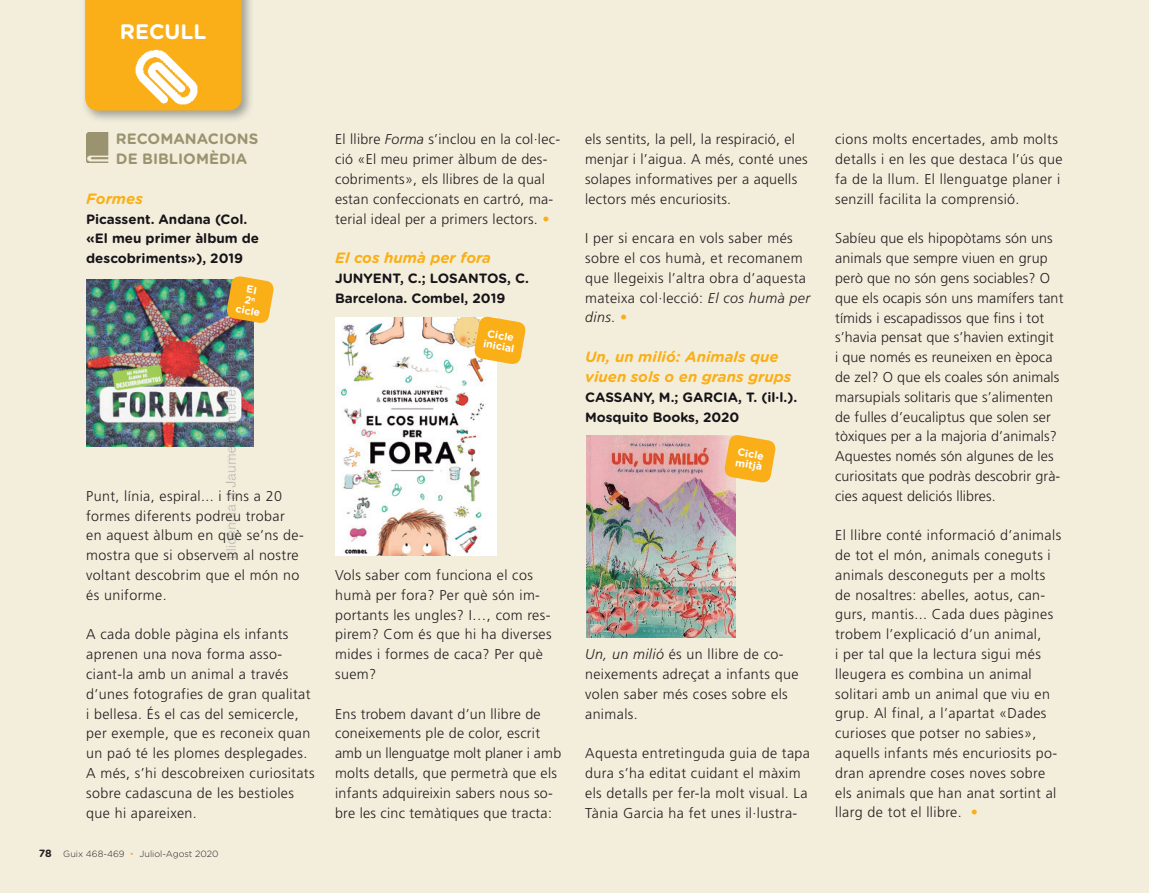
<style>
.page{position:relative;width:1149px;height:893px;background:#fff}
.page>*{position:absolute;margin:0;border:0;box-sizing:border-box;transform-origin:0 0}
.t1{font:700 21px "Gotham Rounded";color:#fff}
.t2{font:italic 700 15px/19.8px "Gotham Rounded";color:#faaf18}
.t3{font:700 15px/19.8px "Gotham Rounded";color:#9b9370}
.t4{font:300 14.25px/19.8px "Frutiger LT Std";letter-spacing:.03em;color:#231f20}
.t5{font:300 14.25px/19.8px "Frutiger LT Std";letter-spacing:.01em;color:#231f20}
.t6{font:700 13.5px/19.8px "Gotham Rounded";color:#171419}
.t7{font:700 10.5px/10.5px "Gotham Rounded";color:#fff}
.t8{font:300 9px "Gotham Rounded";color:#231f20}
.s1{font-style:italic}
.s2{color:#faaf18}
.s3{font-weight:700;font-size:10.5px}
</style>
<div class="page">
<div style="left:0;top:0;width:1148px;height:893px;background:#f3eedc"></div>
<div style="left:85px;top:0;width:138px;height:111px;background:#faaf18"></div>
<img style="left:132px;top:48px;width:68px;height:58px">
<img style="left:86px;top:133px;width:23px;height:29px">
<img style="left:86px;top:280px;width:137px;height:166px">
<img style="left:223px;top:0;width:553px;height:638px">
<h1 class="t1" style="left:120px;top:16px;width:88px">RECULL</h1>
<p class="t3" style="left:116px;top:129px;width:144px">RECOMANACIONS<br>DE BIBLIOMÈDIA</p>
<p class="t2" style="left:86px;top:188px;width:58px">Formes</p>
<p class="t6" style="left:86px;top:208px;width:174px">Picassent. Andana (Col. «El meu primer àlbum de descobriments»), 2019</p>
<p class="t7" style="left:240px;top:282px;width:26px;text-align:center;rotate:10deg">EI<br>2<sup>n </sup>cicle</p>
<p class="t4" style="left:335px;top:130px;width:226px">El llibre <span class="s1">Forma</span> s’inclou en la col·lec&shy;ció «El meu primer àlbum de des&shy;cobriments», els llibres de la qual estan confeccionats en cartró, ma&shy;terial ideal per a primers lectors. <span class="s2">•</span></p>
<p class="t2" style="left:335px;top:247px;width:157px">El cos humà per fora</p>
<p class="t6" style="left:335px;top:268px;width:195px">JUNYENT, C.; LOSANTOS, C.<br>Barcelona. Combel, 2019</p>
<p class="t7" style="left:486px;top:327px;width:33px;rotate:10deg">Cicle inicial</p>
<p class="t4" style="left:86px;top:486px;width:219px">Punt, línia, espiral... i fins a 20 formes diferents podreu trobar<br>en aquest àlbum en què se’ns de&shy;mostra que si observem al nostre voltant descobrim que el món no és uniforme.</p>
<p class="t4" style="left:86px;top:625px;width:230px">A cada doble pàgina els infants aprenen una nova forma asso&shy;ciant-la amb un animal a través d’unes fotografies de gran qualitat i bellesa. És el cas del semicercle, per exemple, que es reconeix quan un paó té les plomes desplegades.<br>A més, s’hi descobreixen curiositats sobre cadascuna de les bestioles que hi apareixen.</p>
<p class="t8" style="left:39px;top:848px;width:181px"><span class="s3">78</span> Guix 468-469 <span class="s2">•</span> Juliol-Agost 2020</p>
<p class="t4" style="left:335px;top:565px;width:218px">Vols saber com funciona el cos humà per fora? Per què són im&shy;portants les ungles? I…, com res&shy;pirem? Com és que hi ha diverses mides i formes de caca? Per què suem?</p>
<p class="t4" style="left:335px;top:704px;width:228px">Ens trobem davant d’un llibre de coneixements ple de color, escrit amb un llenguatge molt planer i amb molts detalls, que permetrà que els infants adquireixin sabers nous so&shy;bre les cinc temàtiques que tracta:</p>
<p class="t4" style="left:585px;top:130px;width:224px">els sentits, la pell, la respiració, el menjar i l’aigua. A més, conté unes solapes informatives per a aquells lectors més encuriosits.</p>
<p class="t4" style="left:585px;top:229px;width:226px">I per si encara en vols saber més sobre el cos humà, et recomanem que llegeixis l’altra obra d’aquesta mateixa col·lecció: <span class="s1">El cos humà per dins</span> . <span class="s2">•</span></p>
<p class="t2" style="left:585px;top:346px;width:208px">Un, un milió: Animals que viuen sols o en grans grups</p>
<p class="t6" style="left:585px;top:387px;width:213px">CASSANY, M.; GARCIA, T. (il·l.).<br>Mosquito Books, 2020</p>
<p class="t7" style="left:738px;top:446px;width:28px;rotate:10deg">Cicle mitjà</p>
<p class="t4" style="left:585px;top:645px;width:215px"><span class="s1">Un, un milió</span> és un llibre de co&shy;neixements adreçat a infants que volen saber més coses sobre els animals.</p>
<p class="t4" style="left:585px;top:744px;width:226px">Aquesta entretinguda guia de tapa dura s’ha editat cuidant el màxim els detalls per fer-la molt visual. La Tània Garcia ha fet unes il·lustra-</p>
<p class="t4" style="left:834px;top:130px;width:229px">cions molts encertades, amb molts detalls i en les que destaca l’ús que fa de la llum. El llenguatge planer i senzill facilita la comprensió.</p>
<p class="t5" style="left:834px;top:229px;width:230px">Sabíeu que els hipopòtams són uns animals que sempre viuen en grup però que no són gens sociables? O que els ocapis són uns mamífers tant tímids i escapadissos que fins i tot s’havia pensat que s’havien extingit<br>i que només es reuneixen en època de zel? O que els coales són animals marsupials solitaris que s’alimenten de fulles d’eucaliptus que solen ser tòxiques per a la majoria d’animals?<br>Aquestes només són algunes de les curiositats que podràs descobrir grà&shy;cies aquest deliciós llibres.</p>
<p class="t4" style="left:834px;top:526px;width:227px">El llibre conté informació d’animals de tot el món, animals coneguts i animals desconeguts per a molts de nosaltres: abelles, aotus, can&shy;gurs, mantis... Cada dues pàgines trobem l’explicació d’un animal,<br>i per tal que la lectura sigui més lleugera es combina un animal solitari amb un animal que viu en grup. Al final, a l’apartat «Dades curioses que potser no sabies», aquells infants més encuriosits po&shy;dran aprendre coses noves sobre els animals que han anat sortint al llarg de tot el llibre. <span class="s2">•</span></p>
</div>
